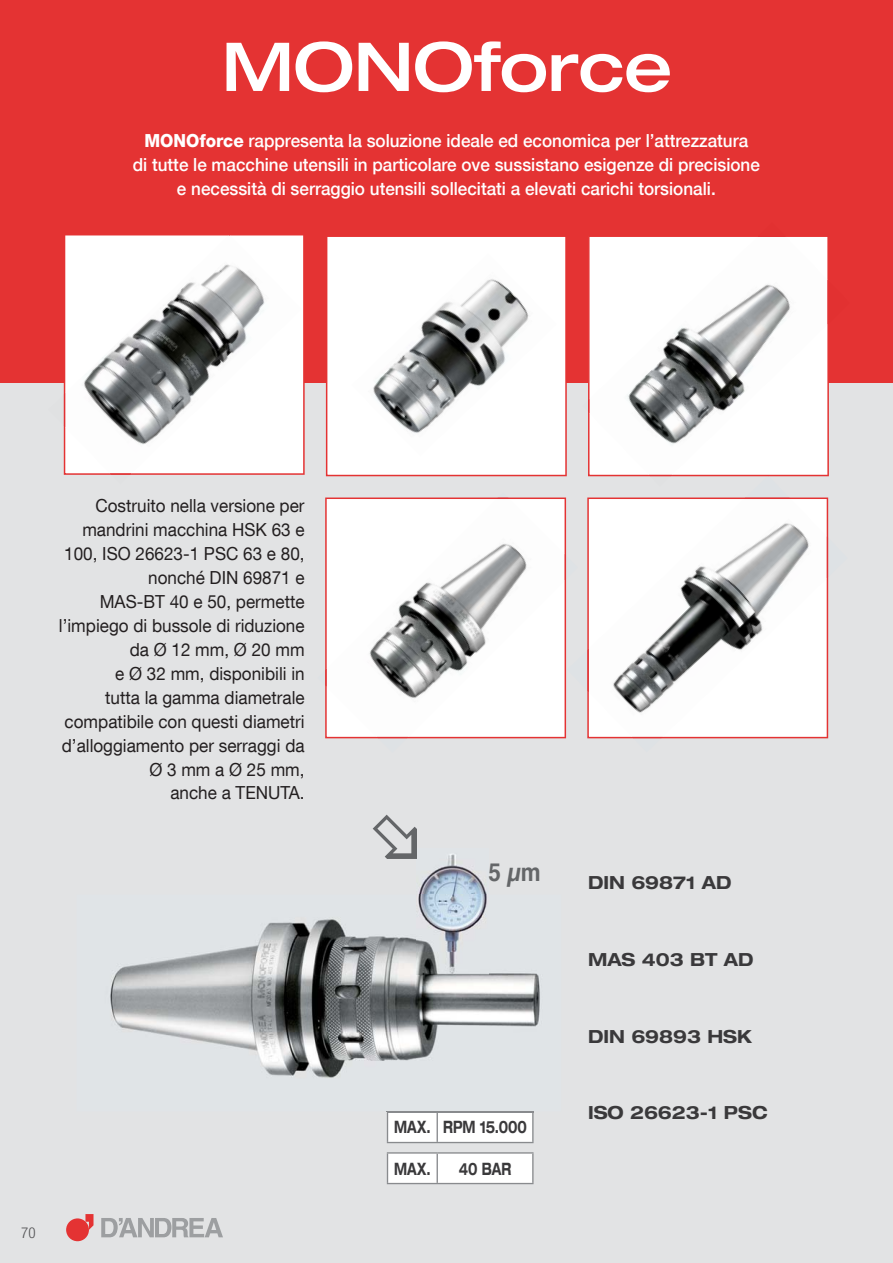
<style>
.page{position:relative;width:893px;height:1263px;background:#fff}
.page>*{position:absolute;margin:0;border:0;box-sizing:border-box;transform-origin:0 0}
.t1{font:500 expanded 67.5px "Helvetica Neue LT Com";letter-spacing:-.01em;color:#fff}
.t2{font:700 24.9px "Helvetica";color:#646668;scale:.9 1}
.t3{font:18px/24px "Helvetica Neue LT Com";color:#231f20;text-align:right;scale:.95 1}
.t4{font:500 18px/24px "Helvetica Neue LT Com";color:#fff;text-align:center;scale:.95 1}
.t5{font:700 expanded 18px "Helvetica Neue LT Com";color:#3a393b;scale:.95 1}
.t6{font:700 expanded 16.95px "Helvetica Neue LT Com";letter-spacing:-.005em;color:#3a393b;scale:.68 1}
.t7{font:300 condensed 15px "Helvetica Neue LT Com";color:#515153}
.s1{font-weight:800}
</style>
<div class="page">
<div style="left:0;top:0;width:892px;height:383px;background:#e43333"></div>
<div style="left:0;top:383px;width:892px;height:880px;background:#e2e3e4"></div>
<svg style="left:101px;top:1218px;width:122px;height:19px"></svg>
<div style="left:66px;top:1218px;width:23px;height:23px;background:#e43333;border-radius:50%"></div>
<svg style="left:85px;top:1214px;width:8px;height:16px"></svg>
<svg style="left:326px;top:237px;width:241px;height:239px;background:#fdf1f1"></svg>
<img style="left:351px;top:253px;width:206px;height:203px">
<img style="left:63px;top:394px;width:1px;height:81px">
<img style="left:231px;top:235px;width:71px;height:238px">
<img style="left:64px;top:235px;width:167px;height:240px">
<img style="left:325px;top:498px;width:241px;height:240px">
<img style="left:587px;top:476px;width:242px;height:263px">
<img style="left:587px;top:498px;width:241px;height:240px">
<img style="left:587px;top:476px;width:84px;height:11px">
<img style="left:588px;top:237px;width:241px;height:239px">
<svg style="left:387px;top:1112px;width:146px;height:30px;background:#f7f8f8"></svg>
<hr style="left:387px;top:1142px;width:146px;height:1px;background:#898b8e">
<hr style="left:387px;top:1152px;width:50px;height:2px;background:#898b8e">
<hr style="left:437px;top:1152px;width:96px;height:2px;background:#898b8e">
<svg style="left:387px;top:1153px;width:146px;height:30px;background:#f9f9f9"></svg>
<hr style="left:387px;top:1183px;width:146px;height:1px;background:#898b8e">
<img style="left:110px;top:919px;width:430px;height:159px">
<img style="left:417px;top:854px;width:72px;height:121px">
<svg style="left:373px;top:815px;width:44px;height:44px"></svg>
<h1 class="t1" style="left:222px;top:43px;width:452px">MONOforce</h1>
<p class="t4" style="left:133px;top:131px;width:661px"><span class="s1">MONOforce</span> rappresenta la soluzione ideale ed economica per l’attrezzatura<br>di tutte le macchine utensili in particolare ove sussistano esigenze di precisione e necessità di serraggio utensili sollecitati a elevati carichi torsionali.</p>
<p class="t3" style="left:59px;top:496px;width:260px">Costruito nella versione per mandrini macchina HSK 63 e<br>100, ISO 26623-1 PSC 63 e 80, nonché DIN 69871 e<br>MAS-BT 40 e 50, permette l’impiego di bussole di riduzione da Ø 12 mm, Ø 20 mm<br>e Ø 32 mm, disponibili in<br>tutta la gamma diametrale compatibile con questi diametri d’alloggiamento per serraggi da<br>Ø 3 mm a Ø 25 mm,<br>anche a TENUTA.</p>
<p class="t7" style="left:21px;top:1227px;width:16px">70</p>
<h2 class="t2" style="left:489px;top:862px;width:59px">5 μm</h2>
<p class="t6" style="left:394px;top:1121px;width:197px">MAX. RPM 15.000</p>
<p class="t6" style="left:394px;top:1162px;width:55px">MAX.</p>
<p class="t6" style="left:459px;top:1162px;width:79px">40 BAR</p>
<p class="t5" style="left:588px;top:877px;width:153px">DIN 69871 AD</p>
<p class="t5" style="left:588px;top:953px;width:176px">MAS 403 BT AD</p>
<p class="t5" style="left:588px;top:1030px;width:174px">DIN 69893 HSK</p>
<p class="t5" style="left:588px;top:1106px;width:190px">ISO 26623-1 PSC</p>
</div>
